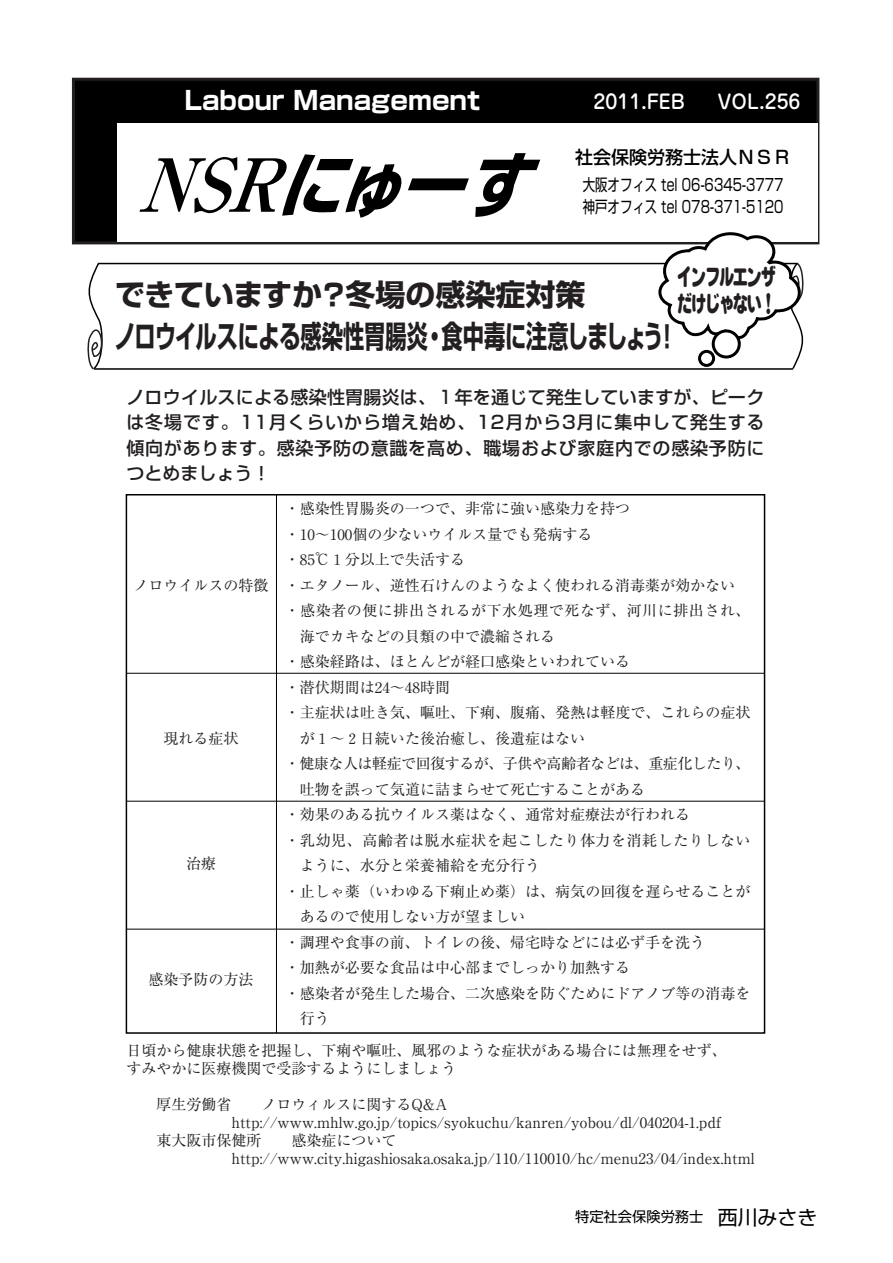
<style>
.page{position:relative;width:893px;height:1263px;background:#fff}
.page>*{position:absolute;margin:0;border:0;box-sizing:border-box;transform-origin:0 0}
.t1{font:italic 700 71.1px "Shin Go";color:#000;scale:.9 1}
.t2{font:700 30.75px "Shin Go";letter-spacing:-.005em;color:#231f20;scale:.69 1}
.t3{font:700 30px "Shin Go";color:#231f20}
.t4{font:700 25.5px "Shin Go";color:#fff}
.t5{font:22.5px/27px "NIS R10 83 pv RKSJ H";letter-spacing:-.05em;color:#231f20;scale:.65 1}
.t6{font:500 19.5px "Jun 34";color:#fff}
.t7{font:500 18px/25.5px "Shin Go";letter-spacing:.045em;color:#231f20;text-align:justify}
.t8{font:500 18px "Shin Go";color:#000}
.t9{font:16.5px/22.5px "Shin Go";color:#000;scale:.75 1}
.t10{font:15px/18px "Ryumin";color:#231f20}
.t11{font:15px "Ryumin";letter-spacing:.035em;color:#231f20}
.t12{font:15px "Ryumin";letter-spacing:-.03em;color:#231f20}
.t13{font:14.25px "Shin Go";color:#000}
.s1{font-family:"Ryumin";font-size:73.35px}
.s2{font-size:19.95px}
</style>
<div class="page">
<hr style="left:98px;top:263px;width:699px;height:1px;background:#000">
<hr style="left:94px;top:368px;width:699px;height:2px;background:#000">
<svg style="left:87px;top:262px;width:18px;height:108px"></svg>
<div style="left:126px;top:494px;width:639px;height:540px;border:2px solid #000"></div>
<hr style="left:126px;top:673px;width:638px;height:1px;background:#000">
<hr style="left:126px;top:801px;width:638px;height:1px;background:#000">
<hr style="left:126px;top:929px;width:638px;height:1px;background:#000">
<hr style="left:276px;top:495px;width:1px;height:538px;background:#000">
<div style="left:72px;top:78px;width:747px;height:166px;background:#000;border:3px solid #231f20"></div>
<div style="left:117px;top:123px;width:700px;height:118px;background:#fff"></div>
<svg style="left:657px;top:232px;width:149px;height:138px"></svg>
<svg style="left:711px;top:329px;width:29px;height:30px"></svg>
<h3 class="t4" style="left:184px;top:84px;width:297px">Labour Management</h3>
<h1 class="t1" style="left:138px;top:137px;width:467px"><span class="s1">NSR</span>にゅーす</h1>
<p class="t8" style="left:575px;top:145px;width:217px">社会保険労務士法人ＮＳＲ</p>
<h3 class="t6" style="left:593px;top:89px;width:93px">2011.FEB</h3>
<h3 class="t6" style="left:717px;top:89px;width:85px">VOL.256</h3>
<p class="t9" style="left:583px;top:172px;width:269px">大阪オフィス tel 06-6345-3777神戸オフィス tel 078-371-5120</p>
<h3 class="t3" style="left:115px;top:275px;width:472px">できていますか？冬場の感染症対策</h3>
<h2 class="t2" style="left:114px;top:316px;width:818px">ノロウイルスによる感染性胃腸炎・食中毒に注意しましょう！</h2>
<h3 class="t5" style="left:677px;top:262px;width:152px">インフルエンザだけじゃない！</h3>
<p class="t7" style="left:126px;top:383px;width:639px">ノロウイルスによる感染性胃腸炎は、１年を通じて発生していますが、ピークは冬場です。11月くらいから増え始め、12月から3月に集中して発生する傾向があります。感染予防の意識を高め、職場および家庭内での感染予防につとめましょう！</p>
<p class="t10" style="left:133px;top:576px;width:136px">ノロウイルスの特徴</p>
<p class="t10" style="left:163px;top:729px;width:76px">現れる症状</p>
<p class="t10" style="left:186px;top:855px;width:31px">治療</p>
<p class="t10" style="left:148px;top:970px;width:106px">感染予防の方法</p>
<p class="t10" style="left:285px;top:500px;width:346px">・感染性胃腸炎の一つで、非常に強い感染力を持つ</p>
<p class="t10" style="left:285px;top:525px;width:309px">・10～100個の少ないウイルス量でも発病する</p>
<p class="t10" style="left:285px;top:551px;width:181px">・85℃１分以上で失活する</p>
<p class="t10" style="left:285px;top:576px;width:452px">・エタノール、逆性石けんのようなよく使われる消毒薬が効かない</p>
<p class="t11" style="left:285px;top:602px;width:467px">・感染者の便に排出されるが下水処理で死なず、河川に排出され、</p>
<p class="t10" style="left:300px;top:627px;width:257px">海でカキなどの貝類の中で濃縮される</p>
<p class="t10" style="left:285px;top:653px;width:346px">・感染経路は、ほとんどが経口感染といわれている</p>
<p class="t10" style="left:285px;top:678px;width:166px">・潜伏期間は24～48時間</p>
<p class="t10" style="left:285px;top:704px;width:467px">・主症状は吐き気、嘔吐、下痢、腹痛、発熱は軽度で、これらの症状</p>
<p class="t10" style="left:300px;top:729px;width:287px">が１～２日続いた後治癒し、後遺症はない</p>
<p class="t12" style="left:285px;top:755px;width:467px">・健康な人は軽症で回復するが、子供や高齢者などは、重症化したり、</p>
<p class="t10" style="left:300px;top:780px;width:346px">吐物を誤って気道に詰まらせて死亡することがある</p>
<p class="t10" style="left:285px;top:806px;width:407px">・効果のある抗ウイルス薬はなく、通常対症療法が行われる</p>
<p class="t11" style="left:285px;top:831px;width:467px">・乳幼児、高齢者は脱水症状を起こしたり体力を消耗したりしない</p>
<p class="t10" style="left:300px;top:857px;width:242px">ように、水分と栄養補給を充分行う</p>
<p class="t10" style="left:285px;top:882px;width:467px">・止しゃ薬（いわゆる下痢止め薬）は、病気の回復を遅らせることが</p>
<p class="t10" style="left:300px;top:908px;width:227px">あるので使用しない方が望ましい</p>
<p class="t10" style="left:285px;top:933px;width:422px">・調理や食事の前、トイレの後、帰宅時などには必ず手を洗う</p>
<p class="t10" style="left:285px;top:959px;width:346px">・加熱が必要な食品は中心部までしっかり加熱する</p>
<p class="t10" style="left:285px;top:984px;width:467px">・感染者が発生した場合、二次感染を防ぐためにドアノブ等の消毒を</p>
<p class="t10" style="left:300px;top:1010px;width:31px">行う</p>
<p class="t10" style="left:126px;top:1041px;width:601px">日頃から健康状態を把握し、下痢や嘔吐、風邪のような症状がある場合には無理をせず、すみやかに医療機関で受診するようにしましょう</p>
<p class="t10" style="left:156px;top:1095px;width:76px">厚生労働省</p>
<p class="t10" style="left:261px;top:1095px;width:187px">ノロウィルスに関するQ&amp;A</p>
<p class="t10" style="left:231px;top:1113px;width:491px">http://www.mhlw.go.jp/topics/syokuchu/kanren/yobou/dl/040204-1.pdf</p>
<p class="t10" style="left:156px;top:1131px;width:107px">東大阪市保健所</p>
<p class="t10" style="left:231px;top:1131px;width:524px;text-indent:60px">感染症についてhttp://www.city.higashiosaka.osaka.jp/110/110010/hc/menu23/04/index.html</p>
<p class="t13" style="left:575px;top:1207px;width:244px">特定社会保険労務士 <span class="s2">西川みさき</span></p>
</div>
